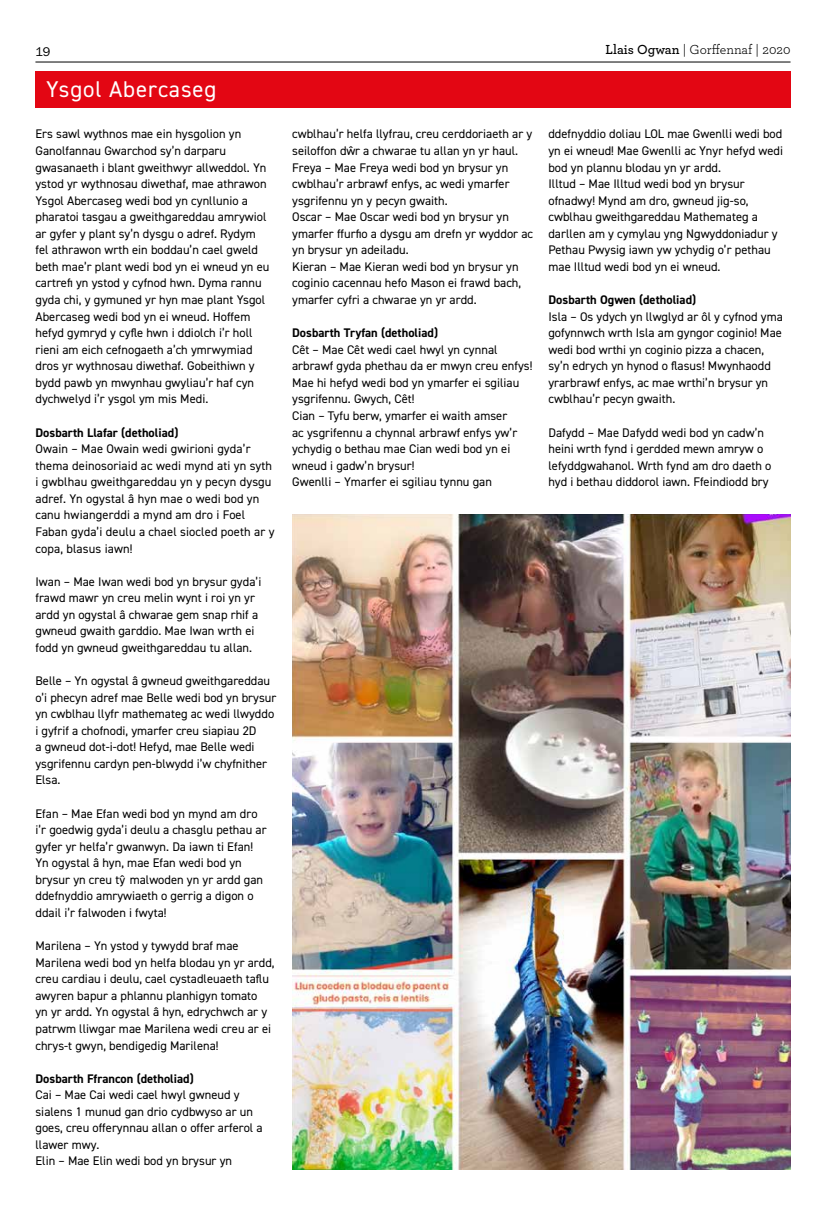
<style>
.page{position:relative;width:826px;height:1205px;background:#fff}
.page>*{position:absolute;margin:0;border:0;box-sizing:border-box;transform-origin:0 0}
.t1{font:22.75px "DIN2014";letter-spacing:.04em;color:#fff}
.t2{font:13.75px "Archer";color:#000}
.t3{font:12.5px/16.5px "DIN2014";color:#000}
.t4{font:700 12.5px "DIN2014";color:#000}
.t5{font:12.5px "Franklin Gothic IT Cby BT";color:#000}
.s1{font-weight:600}
</style>
<div class="page">
<hr style="left:35px;top:62px;width:755px;height:1px;background:#000">
<div style="left:35px;top:71px;width:755px;height:37px;background:#e30613"></div>
<img style="left:292px;top:514px;width:498px;height:655px">
<p class="t5" style="left:35px;top:44px;width:16px">19</p>
<p class="t2" style="left:605px;top:40px;width:186px"><span class="s1">Llais Ogwan</span> | Gorffennaf | 2020</p>
<h1 class="t1" style="left:46px;top:75px;width:172px">Ysgol Abercaseg</h1>
<p class="t3" style="left:35px;top:126px;width:235px">Ers sawl wythnos mae ein hysgolion yn Ganolfannau Gwarchod sy’n darparu gwasanaeth i blant gweithwyr allweddol. Yn ystod yr wythnosau diwethaf, mae athrawon Ysgol Abercaseg wedi bod yn cynllunio a pharatoi tasgau a gweithgareddau amrywiol ar gyfer y plant sy’n dysgu o adref. Rydym fel athrawon wrth ein boddau’n cael gweld beth mae’r plant wedi bod yn ei wneud yn eu cartrefi yn ystod y cyfnod hwn. Dyma rannu gyda chi, y gymuned yr hyn mae plant Ysgol Abercaseg wedi bod yn ei wneud. Hoffem hefyd gymryd y cyfle hwn i ddiolch i’r holl rieni am eich cefnogaeth a’ch ymrwymiad dros yr wythnosau diwethaf. Gobeithiwn y bydd pawb yn mwynhau gwyliau’r haf cyn dychwelyd i’r ysgol ym mis Medi.</p>
<p class="t4" style="left:35px;top:424px;width:144px">Dosbarth Llafar (detholiad)</p>
<p class="t3" style="left:35px;top:440px;width:241px">Owain – Mae Owain wedi gwirioni gyda’r thema deinosoriaid ac wedi mynd ati yn syth i gwblhau gweithgareddau yn y pecyn dysgu adref. Yn ogystal â hyn mae o wedi bod yn canu hwiangerddi a mynd am dro i Foel Faban gyda’i deulu a chael siocled poeth ar y copa, blasus iawn!</p>
<p class="t3" style="left:35px;top:573px;width:227px">Iwan – Mae Iwan wedi bod yn brysur gyda’i frawd mawr yn creu melin wynt i roi yn yr ardd yn ogystal â chwarae gem snap rhif a gwneud gwaith garddio. Mae Iwan wrth ei fodd yn gwneud gweithgareddau tu allan.</p>
<p class="t3" style="left:35px;top:672px;width:242px">Belle – Yn ogystal â gwneud gweithgareddau o’i phecyn adref mae Belle wedi bod yn brysur yn cwblhau llyfr mathemateg ac wedi llwyddo i gyfrif a chofnodi, ymarfer creu siapiau 2D<br>a gwneud dot-i-dot! Hefyd, mae Belle wedi ysgrifennu cardyn pen-blwydd i’w chyfnither Elsa.</p>
<p class="t3" style="left:35px;top:805px;width:233px">Efan – Mae Efan wedi bod yn mynd am dro i’r goedwig gyda’i deulu a chasglu pethau ar gyfer yr helfa’r gwanwyn. Da iawn ti Efan!<br>Yn ogystal â hyn, mae Efan wedi bod yn brysur yn creu tyˆ malwoden yn yr ardd gan ddefnyddio amrywiaeth o gerrig a digon o ddail i’r falwoden i fwyta!</p>
<p class="t3" style="left:35px;top:937px;width:241px">Marilena – Yn ystod y tywydd braf mae Marilena wedi bod yn helfa blodau yn yr ardd, creu cardiau i deulu, cael cystadleuaeth taflu awyren bapur a phlannu planhigyn tomato<br>yn yr ardd. Yn ogystal â hyn, edrychwch ar y patrwm lliwgar mae Marilena wedi creu ar ei chrys-t gwyn, bendigedig Marilena!</p>
<p class="t4" style="left:35px;top:1070px;width:160px">Dosbarth Ffrancon (detholiad)</p>
<p class="t3" style="left:35px;top:1086px;width:229px">Cai – Mae Cai wedi cael hwyl gwneud y sialens 1 munud gan drio cydbwyso ar un goes, creu offerynnau allan o offer arferol a llawer mwy.<br>Elin – Mae Elin wedi bod yn brysur yn</p>
<p class="t3" style="left:292px;top:126px;width:242px">cwblhau’r helfa llyfrau, creu cerddoriaeth ar y seiloffon dwˆ r a chwarae tu allan yn yr haul.<br>Freya – Mae Freya wedi bod yn brysur yn cwblhau’r arbrawf enfys, ac wedi ymarfer ysgrifennu yn y pecyn gwaith.<br>Oscar – Mae Oscar wedi bod yn brysur yn ymarfer ffurfio a dysgu am drefn yr wyddor ac yn brysur yn adeiladu.<br>Kieran – Mae Kieran wedi bod yn brysur yn coginio cacennau hefo Mason ei frawd bach, ymarfer cyfri a chwarae yn yr ardd.</p>
<p class="t4" style="left:292px;top:324px;width:147px">Dosbarth Tryfan (detholiad)</p>
<p class="t3" style="left:292px;top:341px;width:242px">Cêt – Mae Cêt wedi cael hwyl yn cynnal arbrawf gyda phethau da er mwyn creu enfys!<br>Mae hi hefyd wedi bod yn ymarfer ei sgiliau ysgrifennu. Gwych, Cêt!<br>Cian – Tyfu berw, ymarfer ei waith amser<br>ac ysgrifennu a chynnal arbrawf enfys yw’r ychydig o bethau mae Cian wedi bod yn ei wneud i gadw’n brysur!<br>Gwenlli – Ymarfer ei sgiliau tynnu gan</p>
<p class="t3" style="left:548px;top:126px;width:236px">ddefnyddio doliau LOL mae Gwenlli wedi bod yn ei wneud! Mae Gwenlli ac Ynyr hefyd wedi bod yn plannu blodau yn yr ardd.<br>Illtud – Mae Illtud wedi bod yn brysur ofnadwy! Mynd am dro, gwneud jig-so, cwblhau gweithgareddau Mathemateg a darllen am y cymylau yng Ngwyddoniadur y Pethau Pwysig iawn yw ychydig o’r pethau mae Illtud wedi bod yn ei wneud.</p>
<p class="t4" style="left:548px;top:291px;width:149px">Dosbarth Ogwen (detholiad)</p>
<p class="t3" style="left:548px;top:308px;width:236px">Isla – Os ydych yn llwglyd ar ôl y cyfnod yma gofynnwch wrth Isla am gyngor coginio! Mae wedi bod wrthi yn coginio pizza a chacen, sy’n edrych yn hynod o flasus! Mwynhaodd yrarbrawf enfys, ac mae wrthi’n brysur yn cwblhau’r pecyn gwaith.</p>
<p class="t3" style="left:548px;top:424px;width:224px">Dafydd – Mae Dafydd wedi bod yn cadw’n heini wrth fynd i gerdded mewn amryw o lefyddgwahanol. Wrth fynd am dro daeth o hyd i bethau diddorol iawn. Ffeindiodd bry</p>
</div>
